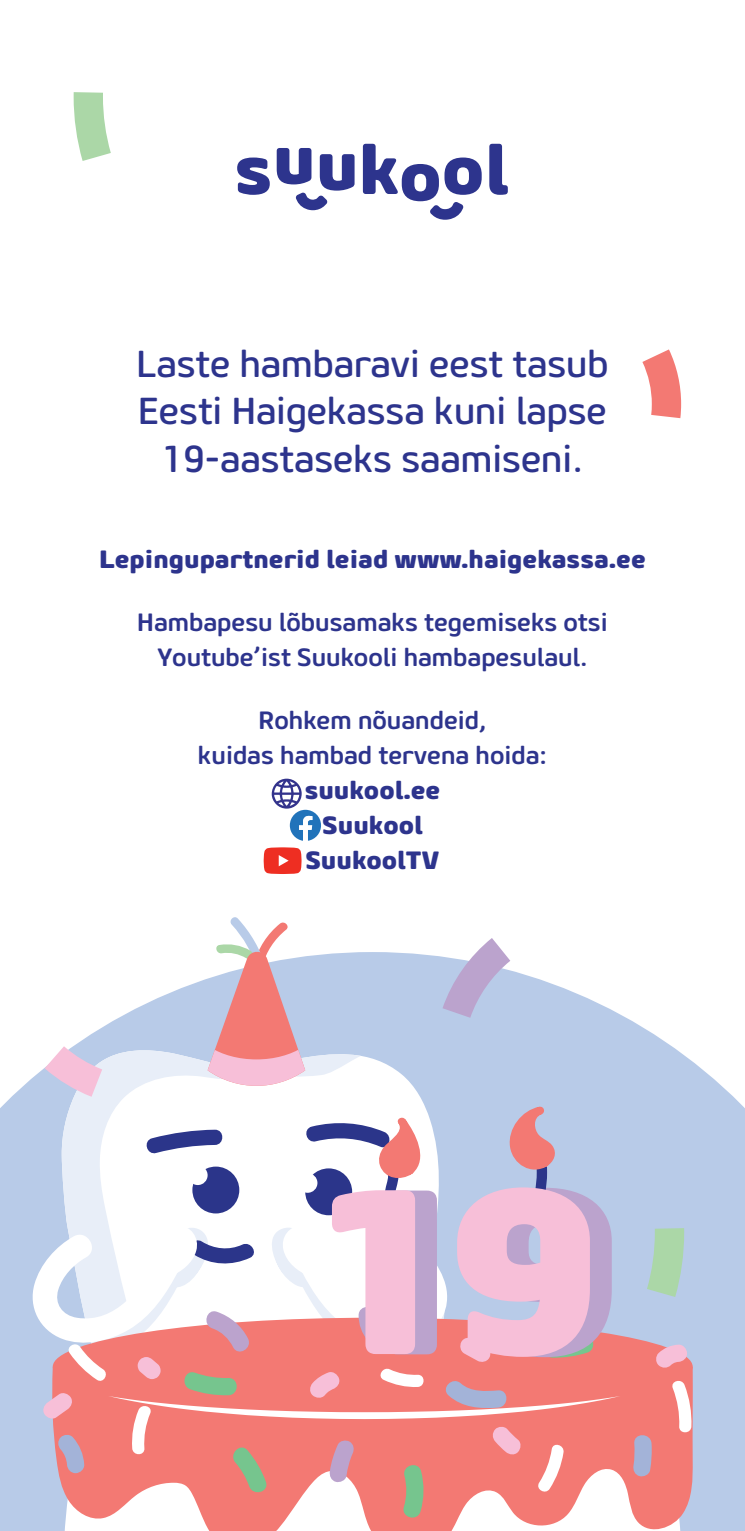
<style>
.page{position:relative;width:745px;height:1531px;background:#fff}
.page>*{position:absolute;margin:0;border:0;box-sizing:border-box;transform-origin:0 0}
.t1{font:500 37.5px/47.5px "Geon Soft";color:#2d348d;text-align:center}
.t2{font:700 25px/35px "Geon Soft";color:#2d348d;text-align:center}
.t3{font:900 25px/35px "Geon Soft";color:#2d348d;text-align:center}
</style>
<div class="page">
<svg style="left:0;top:960px;width:744px;height:571px;fill:#b8cbe8"></svg>
<svg style="left:62px;top:1048px;width:225px;height:58px;fill:#e8eef8"></svg>
<svg style="left:51px;top:1366px;width:641px;height:165px;fill:#f37973"></svg>
<svg style="left:632px;top:1432px;width:19px;height:45px"></svg>
<svg style="left:669px;top:1377px;width:22px;height:57px"></svg>
<svg style="left:654px;top:1344px;width:32px;height:24px"></svg>
<svg style="left:207px;top:917px;width:303px;height:174px"></svg>
<svg style="left:646px;top:1228px;width:37px;height:69px;background:#aed3b7"></svg>
<svg style="left:45px;top:1046px;width:57px;height:51px;background:#e1cbe3"></svg>
<svg style="left:28px;top:1106px;width:592px;height:416px"></svg>
<svg style="left:642px;top:349px;width:38px;height:69px"></svg>
<svg style="left:237px;top:158px;width:32px;height:37px"></svg>
<svg style="left:489px;top:144px;width:18px;height:51px"></svg>
<svg style="left:276px;top:148px;width:78px;height:62px"></svg>
<svg style="left:362px;top:144px;width:119px;height:76px"></svg>
<svg style="left:74px;top:92px;width:37px;height:69px"></svg>
<svg style="left:263px;top:847px;width:38px;height:27px"></svg>
<svg style="left:271px;top:778px;width:50px;height:63px"></svg>
<h1 class="t1" style="left:136px;top:339px;width:473px">Laste hambaravi eest tasub<br>Eesti Haigekassa kuni lapse<br>19-aastaseks saamiseni.</h1>
<p class="t3" style="left:99px;top:541px;width:548px">Lepingupartnerid leiad www.haigekassa.ee</p>
<p class="t2" style="left:137px;top:604px;width:471px">Hambapesu lõbusamaks tegemiseks otsi<br>Youtube’ist Suukooli hambapesulaul.</p>
<p class="t2" style="left:198px;top:702px;width:350px">Rohkem nõuandeid,<br>kuidas hambad tervena hoida:</p>
<p class="t3" style="left:304px;top:772px;width:137px">suukool.ee<br>Suukool<br>SuukoolTV</p>
</div>
